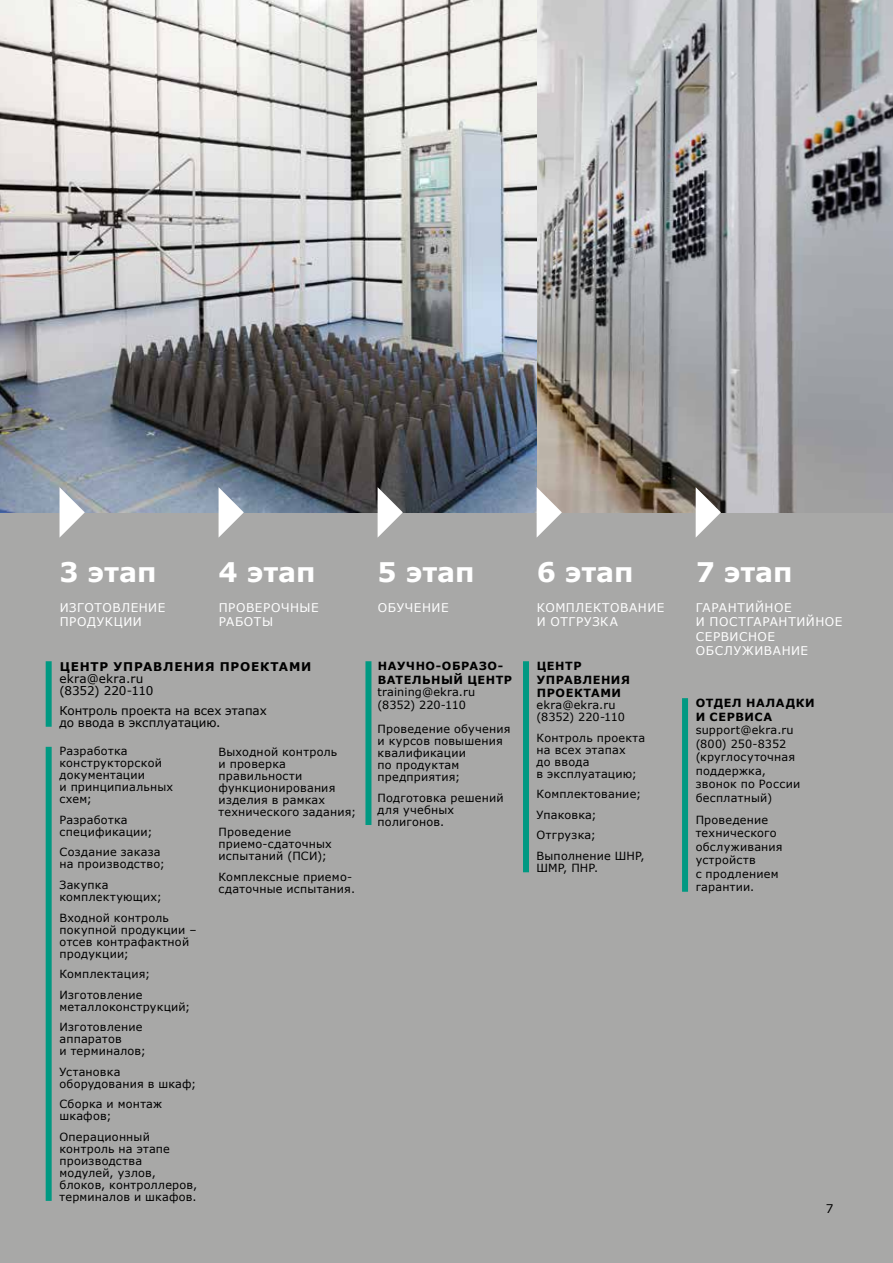
<style>
.page{position:relative;width:893px;height:1263px;background:#fff}
.page>*{position:absolute;margin:0;border:0;box-sizing:border-box;transform-origin:0 0}
.t1{font:700 27px "Verdana";color:#fff}
.t2{font:12px/14.4px "Verdana";letter-spacing:.045em;color:#fff}
.t3{font:12px/12px "Verdana";color:#000}
.t4{font:700 12px "Verdana";letter-spacing:.07em;color:#000}
.t5{font:11.25px/12px "Verdana";letter-spacing:.02em;color:#000}
.t6{font:700 11.25px/13.5px "Verdana";letter-spacing:.05em;color:#000}
</style>
<div class="page">
<div style="left:0;top:507px;width:893px;height:756px;background:#a8a8a7"></div>
<img style="left:0;top:0;width:893px;height:513px">
<svg style="left:60px;top:487px;width:25px;height:50px"></svg>
<svg style="left:219px;top:487px;width:25px;height:50px"></svg>
<svg style="left:378px;top:487px;width:25px;height:50px"></svg>
<svg style="left:537px;top:487px;width:25px;height:50px"></svg>
<svg style="left:696px;top:487px;width:25px;height:50px"></svg>
<div style="left:46px;top:661px;width:6px;height:66px;background:#009982"></div>
<div style="left:523px;top:661px;width:6px;height:211px;background:#009982"></div>
<div style="left:682px;top:698px;width:6px;height:194px;background:#009982"></div>
<div style="left:365px;top:661px;width:6px;height:164px;background:#009982"></div>
<div style="left:46px;top:747px;width:6px;height:454px;background:#009982"></div>
<h1 class="t1" style="left:60px;top:552px;width:98px">3 этап</h1>
<h1 class="t1" style="left:219px;top:552px;width:98px">4 этап</h1>
<h1 class="t1" style="left:378px;top:552px;width:98px">5 этап</h1>
<h1 class="t1" style="left:537px;top:552px;width:98px">6 этап</h1>
<h1 class="t1" style="left:696px;top:552px;width:98px">7 этап</h1>
<p class="t2" style="left:60px;top:600px;width:107px">ИЗГОТОВЛЕНИЕ<br>ПРОДУКЦИИ</p>
<p class="t2" style="left:219px;top:600px;width:101px">ПРОВЕРОЧНЫЕ<br>РАБОТЫ</p>
<p class="t2" style="left:378px;top:600px;width:72px">ОБУЧЕНИЕ</p>
<p class="t2" style="left:537px;top:600px;width:129px">КОМПЛЕКТОВАНИЕ<br>И ОТГРУЗКА</p>
<p class="t2" style="left:696px;top:600px;width:148px">ГАРАНТИЙНОЕ<br>И ПОСТГАРАНТИЙНОЕ<br>СЕРВИСНОЕ<br>ОБСЛУЖИВАНИЕ</p>
<p class="t4" style="left:60px;top:658px;width:253px">ЦЕНТР УПРАВЛЕНИЯ ПРОЕКТАМИ</p>
<p class="t3" style="left:60px;top:672px;width:95px">ekra@ekra.ru (8352) 220-110</p>
<p class="t3" style="left:60px;top:704px;width:209px">Контроль проекта на всех этапах до ввода в эксплуатацию.</p>
<p class="t5" style="left:60px;top:745px;width:115px">Разработка конструкторской документации<br>и принципиальных схем;</p>
<p class="t5" style="left:60px;top:814px;width:95px">Разработка спецификации;</p>
<p class="t5" style="left:60px;top:846px;width:107px">Создание заказа на производство;</p>
<p class="t5" style="left:60px;top:879px;width:104px">Закупка комплектующих;</p>
<p class="t5" style="left:60px;top:911px;width:139px">Входной контроль покупной продукции – отсев контрафактной продукции;</p>
<p class="t5" style="left:60px;top:963px;width:92px;line-height:20.5px">Комплектация;<br>Изготовление</p>
<p class="t5" style="left:60px;top:996px;width:132px;line-height:20.5px">металлоконструкций;<br>Изготовление</p>
<p class="t5" style="left:60px;top:1033px;width:88px">аппаратов<br>и терминалов;</p>
<p class="t5" style="left:60px;top:1065px;width:138px">Установка оборудования в шкаф;</p>
<p class="t5" style="left:60px;top:1098px;width:104px">Сборка и монтаж шкафов;</p>
<p class="t5" style="left:60px;top:1130px;width:139px">Операционный контроль на этапе производства модулей, узлов, блоков, контроллеров, терминалов и шкафов.</p>
<p class="t6" style="left:378px;top:659px;width:136px">НАУЧНО-ОБРАЗО-<br>ВАТЕЛЬНЫЙ ЦЕНТР</p>
<p class="t5" style="left:378px;top:685px;width:99px;line-height:13.5px">training@ekra.ru (8352) 220-110</p>
<p class="t5" style="left:378px;top:723px;width:134px">Проведение обучения и курсов повышения квалификации<br>по продуктам предприятия;</p>
<p class="t5" style="left:378px;top:791px;width:128px">Подготовка решений для учебных полигонов.</p>
<p class="t6" style="left:537px;top:659px;width:95px">ЦЕНТР<br>УПРАВЛЕНИЯ<br>ПРОЕКТАМИ</p>
<p class="t5" style="left:537px;top:699px;width:90px">ekra@ekra.ru (8352) 220-110</p>
<p class="t5" style="left:537px;top:731px;width:110px">Контроль проекта на всех этапах<br>до ввода<br>в эксплуатацию;</p>
<p class="t5" style="left:537px;top:784px;width:110px;line-height:20.5px">Комплектование;<br>Упаковка;<br>Отгрузка;<br>Выполнение ШНР,</p>
<p class="t5" style="left:537px;top:861px;width:63px">ШМР, ПНР.</p>
<p class="t6" style="left:696px;top:696px;width:120px">ОТДЕЛ НАЛАДКИ<br>И СЕРВИСА</p>
<p class="t5" style="left:696px;top:723px;width:106px;line-height:13.5px">support@ekra.ru (800) 250-8352 (круглосуточная поддержка, звонок по России бесплатный)</p>
<p class="t5" style="left:696px;top:812px;width:89px;line-height:13.5px">Проведение технического обслуживания устройств<br>с продлением гарантии.</p>
<p class="t5" style="left:219px;top:745px;width:139px">Выходной контроль<br>и проверка правильности функционирования изделия в рамках технического задания;</p>
<p class="t5" style="left:219px;top:826px;width:115px">Проведение приемо-сдаточных испытаний (ПСИ);</p>
<p class="t5" style="left:219px;top:870px;width:138px">Комплексные приемо&shy;сдаточные испытания.</p>
<p class="t3" style="left:826px;top:1202px;width:9px">7</p>
</div>
